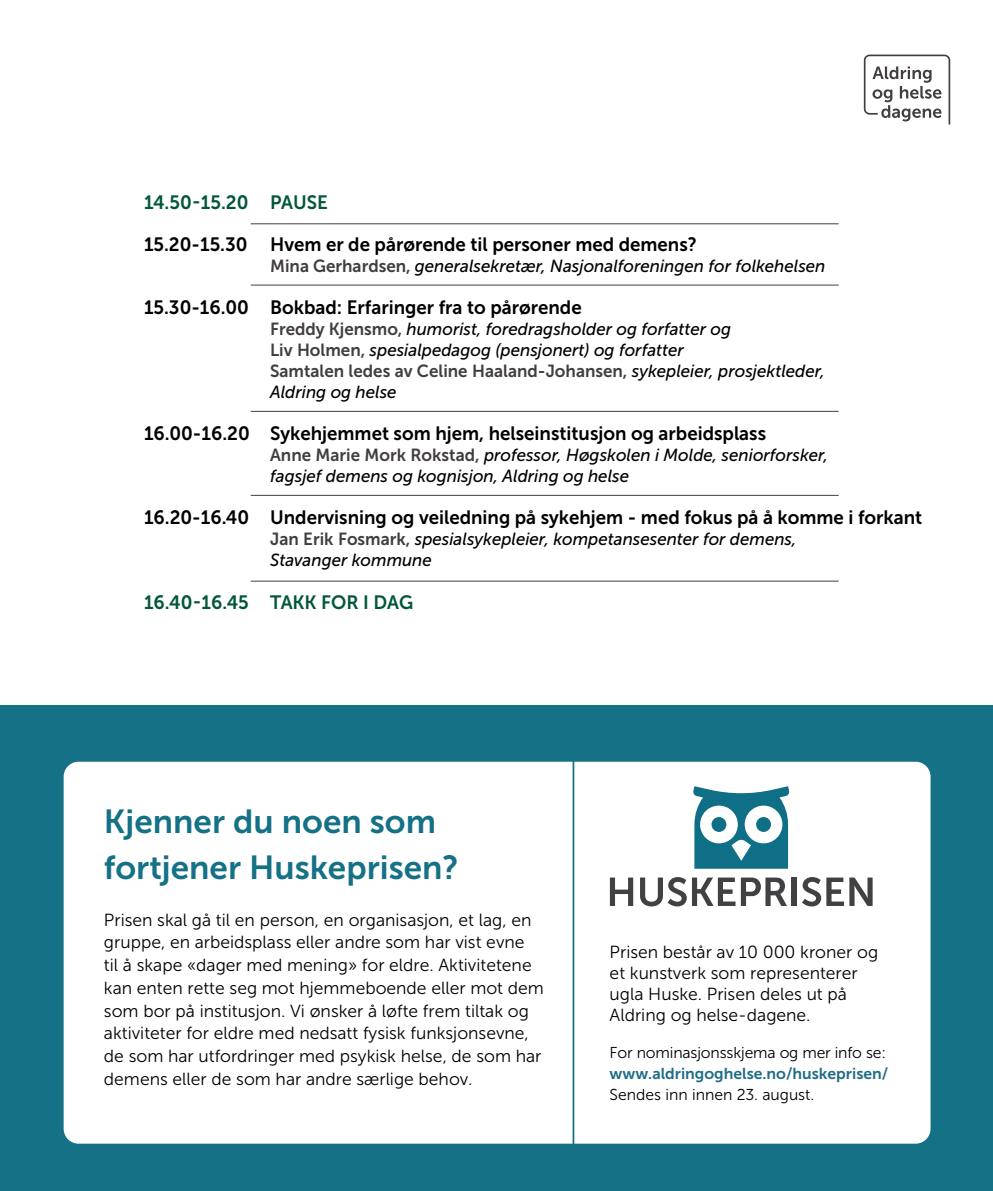
<style>
.page{position:relative;width:993px;height:1191px;background:#fff}
.page>*{position:absolute;margin:0;border:0;box-sizing:border-box;transform-origin:0 0}
.t1{font:33.25px/45.7px "Museo Sans 700";color:#157186}
.t2{font:19.25px "Museo Sans 700";color:#000}
.t3{font:19.25px "Museo Sans 700";color:#025737}
.t4{font:17.5px/22.8px "Museo Sans 300";color:#000}
.t5{font:italic 17.5px/21px "Museo Sans 500";color:#000}
.t6{font:17.5px "Museo Sans 700";color:#423e3f}
.t7{font:15.75px "Museo Sans 300";letter-spacing:-.01em;color:#000}
.t8{font:15.75px "Museo Sans 700";color:#206d86}
.s1{font-family:"Museo Sans 700";font-style:normal;color:#423e3f}
.s2{font-family:"Museo Sans 500";font-style:italic;color:#000}
</style>
<div class="page">
<div style="left:0;top:705px;width:992px;height:486px;background:#157186"></div>
<div style="left:64px;top:761px;width:866px;height:382px;background:#fff;border-radius:15px"></div>
<svg style="left:693px;top:786px;width:96px;height:82px"></svg>
<svg style="left:609px;top:877px;width:24px;height:29px"></svg>
<svg style="left:640px;top:877px;width:146px;height:29px"></svg>
<div style="left:791px;top:877px;width:5px;height:29px;background:#414143"></div>
<svg style="left:802px;top:877px;width:18px;height:29px"></svg>
<svg style="left:826px;top:877px;width:17px;height:29px"></svg>
<svg style="left:849px;top:877px;width:23px;height:29px"></svg>
<hr style="left:251px;top:285px;width:587px;height:1px;background:#423e3f">
<hr style="left:251px;top:223px;width:587px;height:1px;background:#423e3f">
<hr style="left:251px;top:411px;width:587px;height:1px;background:#423e3f">
<hr style="left:251px;top:495px;width:587px;height:1px;background:#423e3f">
<hr style="left:251px;top:581px;width:587px;height:1px;background:#423e3f">
<hr style="left:572px;top:739px;width:2px;height:438px;background:#157186">
<svg style="left:863px;top:55px;width:86px;height:69px"></svg>
<p class="t3" style="left:144px;top:191px;width:185px">14.50-15.20 PAUSE</p>
<p class="t2" style="left:144px;top:233px;width:554px">15.20-15.30 Hvem er de pårørende til personer med demens?</p>
<p class="t5" style="left:270px;top:255px;width:556px"><span class="s1">Mina Gerhardsen,</span> generalsekretær, Nasjonalforeningen for folkehelsen</p>
<p class="t2" style="left:144px;top:296px;width:439px">15.30-16.00 Bokbad: Erfaringer fra to pårørende</p>
<p class="t5" style="left:270px;top:318px;width:462px"><span class="s1">Freddy Kjensmo,</span> humorist, foredragsholder og forfatter og<br><span class="s1">Liv Holmen,</span> spesialpedagog (pensjonert) og forfatter</p>
<p class="t6" style="left:270px;top:361px;width:556px">Samtalen ledes av Celine Haaland-Johansen, <span class="s2">sykepleier, prosjektleder,</span></p>
<p class="t5" style="left:270px;top:381px;width:128px">Aldring og helse</p>
<p class="t2" style="left:144px;top:422px;width:623px">16.00-16.20 Sykehjemmet som hjem, helseinstitusjon og arbeidsplass</p>
<p class="t5" style="left:270px;top:444px;width:559px"><span class="s1">Anne Marie Mork Rokstad,</span> professor, Høgskolen i Molde, seniorforsker, fagsjef demens og kognisjon, Aldring og helse</p>
<p class="t2" style="left:144px;top:506px;width:779px">16.20-16.40 Undervisning og veiledning på sykehjem - med fokus på å komme i forkant</p>
<p class="t5" style="left:270px;top:528px;width:527px"><span class="s1">Jan Erik Fosmark,</span> spesialsykepleier, kompetansesenter for demens,<br>Stavanger kommune</p>
<p class="t3" style="left:144px;top:592px;width:271px">16.40-16.45 TAKK FOR I DAG</p>
<h1 class="t1" style="left:104px;top:798px;width:356px">Kjenner du noen som fortjener Huskeprisen?</h1>
<p class="t4" style="left:104px;top:908px;width:441px">Prisen skal gå til en person, en organisasjon, et lag, en gruppe, en arbeidsplass eller andre som har vist evne<br>til å skape «dager med mening» for eldre. Aktivitetene kan enten rette seg mot hjemmeboende eller mot dem som bor på institusjon. Vi ønsker å løfte frem tiltak og aktiviteter for eldre med nedsatt fysisk funksjonsevne, de som har utfordringer med psykisk helse, de som har demens eller de som har andre særlige behov.</p>
<p class="t4" style="left:609px;top:942px;width:270px;line-height:21px">Prisen består av 10 000 kroner og et kunstverk som representerer ugla Huske. Prisen deles ut på<br>Aldring og helse-dagene.</p>
<p class="t7" style="left:609px;top:1044px;width:278px">For nominasjonsskjema og mer info se:</p>
<p class="t8" style="left:609px;top:1064px;width:280px">www.aldringoghelse.no/huskeprisen/</p>
<p class="t7" style="left:609px;top:1086px;width:206px">Sendes inn innen 23. august.</p>
</div>
